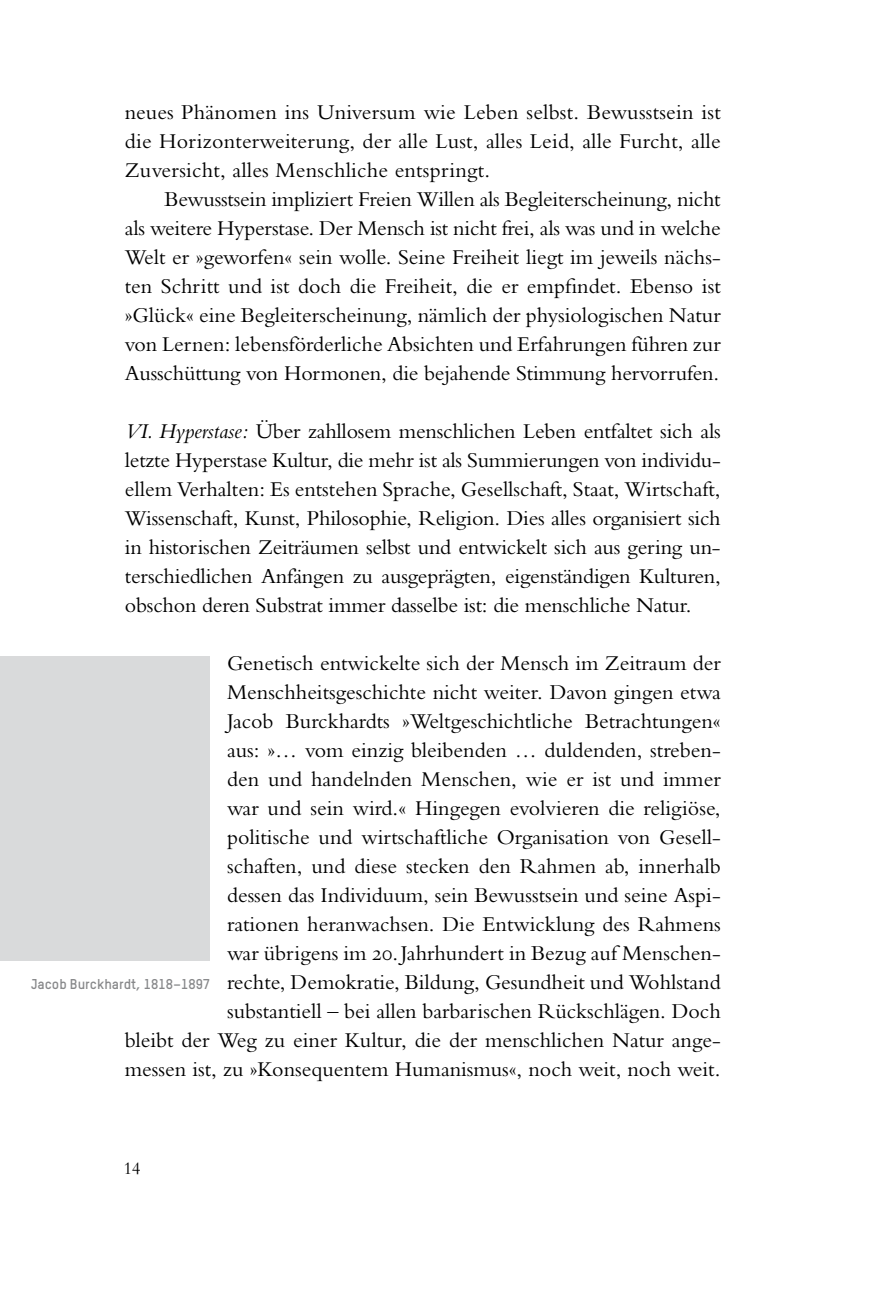
<style>
.page{position:relative;width:874px;height:1304px;background:#fff}
.page>*{position:absolute;margin:0;border:0;box-sizing:border-box;transform-origin:0 0}
.t1{font:22px/29px "Bembo MT Pro";color:#000;text-align:justify}
.t2{font:18px "Bembo Std";color:#000}
.t3{font:700 14px "TSTAR";color:#87888a}
.s1{font-family:"Bembo Std";font-style:italic}
</style>
<div class="page">
<div style="left:0;top:656px;width:210px;height:304px;background:#d9dadb"></div>
<p class="t1" style="left:125px;top:97px;width:597px">neues Phänomen ins Universum wie Leben selbst. Bewusstsein ist die Horizonterweiterung, der alle Lust, alles Leid, alle Furcht, alle Zuversicht, alles Menschliche entspringt.</p>
<p class="t1" style="left:125px;top:184px;width:597px;text-indent:40px">Bewusstsein impliziert Freien Willen als Begleiterscheinung, nicht als weitere Hyperstase. Der Mensch ist nicht frei, als was und in welche Welt er »geworfen« sein wolle. Seine Freiheit liegt im jeweils nächs&shy;ten Schritt und ist doch die Freiheit, die er empfindet. Ebenso ist »Glück« eine Begleiterscheinung, nämlich der physiologischen Natur von Lernen: lebensförderliche Absichten und Erfahrungen führen zur Ausschüttung von Hormonen, die bejahende Stimmung hervorrufen.</p>
<p class="t1" style="left:125px;top:416px;width:597px"><span class="s1">VI. Hyperstase:</span> Über zahllosem menschlichen Leben entfaltet sich als letzte Hyperstase Kultur, die mehr ist als Summierungen von individu&shy;ellem Verhalten: Es entstehen Sprache, Gesellschaft, Staat, Wirtschaft, Wissenschaft, Kunst, Philosophie, Religion. Dies alles organisiert sich in historischen Zeiträumen selbst und entwickelt sich aus gering un&shy;terschiedlichen Anfängen zu ausgeprägten, eigenständigen Kulturen, obschon deren Substrat immer dasselbe ist: die menschliche Natur.</p>
<p class="t1" style="left:125px;top:648px;width:597px;text-align:right">Genetisch entwickelte sich der Mensch im Zeitraum der Menschheitsgeschichte nicht weiter. Davon gingen etwa<br>Jacob Burckhardts »Weltgeschichtliche Betrachtungen«<br>aus: »… vom einzig bleibenden … duldenden, streben-<br>den und handelnden Menschen, wie er ist und immer<br>war und sein wird.« Hingegen evolvieren die religiöse,<br>politische und wirtschaftliche Organisation von Gesell-<br>schaften, und diese stecken den Rahmen ab, innerhalb<br>dessen das Individuum, sein Bewusstsein und seine Aspi-<br>rationen heranwachsen. Die Entwicklung des Rahmens<br>war übrigens im 20.Jahrhundert in Bezug auf Menschen-<br>rechte, Demokratie, Bildung, Gesundheit und Wohlstand<br>substantiell – bei allen barbarischen Rückschlägen. Doch<br>bleibt der Weg zu einer Kultur, die der menschlichen Natur ange&shy;messen ist, zu »Konsequentem Humanismus«, noch weit, noch weit.</p>
<p class="t3" style="left:31px;top:975px;width:180px">Jacob Burckhardt, 1818–1897</p>
<p class="t2" style="left:125px;top:1158px;width:17px">14</p>
</div>
